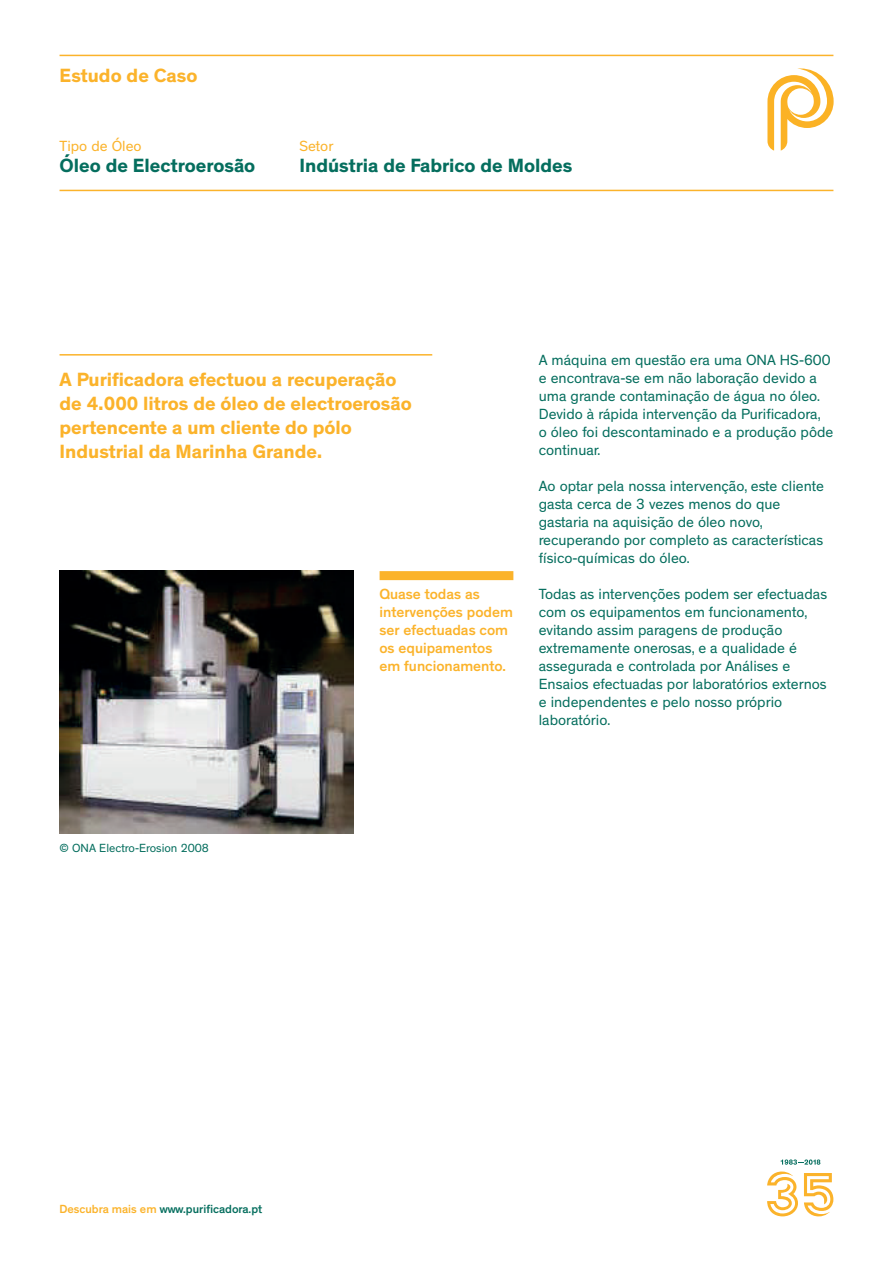
<style>
.page{position:relative;width:893px;height:1263px;background:#fff}
.page>*{position:absolute;margin:0;border:0;box-sizing:border-box;transform-origin:0 0}
.t1{font:700 19.5px/24px "Theinhardt";color:#fbb32b}
.t2{font:700 19.5px "Theinhardt";color:#056e5e}
.t3{font:15px/18px "Theinhardt";color:#056e5e}
.t4{font:500 15px/18px "Theinhardt";color:#fbb32b}
.t5{font:15px "Theinhardt";color:#fbb32b}
.t6{font:500 12px "Theinhardt";color:#056e5e}
.t7{font:12px "Theinhardt";color:#056e5e}
.s1{color:#fbb32b}
</style>
<div class="page">
<hr style="left:60px;top:190px;width:773px;height:1px;background:#fbb32b">
<hr style="left:60px;top:55px;width:773px;height:1px;background:#fbb32b">
<hr style="left:60px;top:354px;width:372px;height:2px;background:#fbb32b">
<div style="left:380px;top:571px;width:133px;height:9px;background:#fbb32b"></div>
<svg style="left:767px;top:68px;width:67px;height:83px"></svg>
<img style="left:60px;top:570px;width:294px;height:264px">
<svg style="left:781px;top:1159px;width:39px;height:6px"></svg>
<svg style="left:804px;top:1173px;width:29px;height:43px"></svg>
<svg style="left:767px;top:1171px;width:31px;height:45px"></svg>
<h1 class="t1" style="left:60px;top:64px;width:139px">Estudo de Caso</h1>
<p class="t5" style="left:60px;top:137px;width:84px">Tipo de Óleo</p>
<h1 class="t2" style="left:60px;top:153px;width:197px">Óleo de Electroerosão</h1>
<p class="t5" style="left:299px;top:137px;width:35px">Setor</p>
<h1 class="t2" style="left:299px;top:153px;width:274px">Indústria de Fabrico de Moldes</h1>
<h1 class="t1" style="left:60px;top:368px;width:354px">A Purificadora efectuou a recuperação de 4.000 litros de óleo de electroerosão pertencente a um cliente do pólo Industrial da Marinha Grande.</h1>
<p class="t4" style="left:379px;top:585px;width:135px">Quase todas as intervenções podem ser efectuadas com os equipamentos em funcionamento.</p>
<p class="t3" style="left:539px;top:351px;width:296px">A máquina em questão era uma ONA HS-600 e encontrava-se em não laboração devido a uma grande contaminação de água no óleo.<br>Devido à rápida intervenção da Purificadora,<br>o óleo foi descontaminado e a produção pôde continuar.</p>
<p class="t3" style="left:539px;top:477px;width:287px">Ao optar pela nossa intervenção, este cliente gasta cerca de 3 vezes menos do que gastaria na aquisição de óleo novo, recuperando por completo as características físico-químicas do óleo.</p>
<p class="t3" style="left:539px;top:585px;width:290px">Todas as intervenções podem ser efectuadas com os equipamentos em funcionamento, evitando assim paragens de produção extremamente onerosas, e a qualidade é assegurada e controlada por Análises e Ensaios efectuadas por laboratórios externos e independentes e pelo nosso próprio laboratório.</p>
<p class="t7" style="left:60px;top:841px;width:151px">© ONA Electro-Erosion 2008</p>
<p class="t6" style="left:60px;top:1201px;width:204px"><span class="s1">Descubra mais em</span> www.purificadora.pt</p>
</div>
